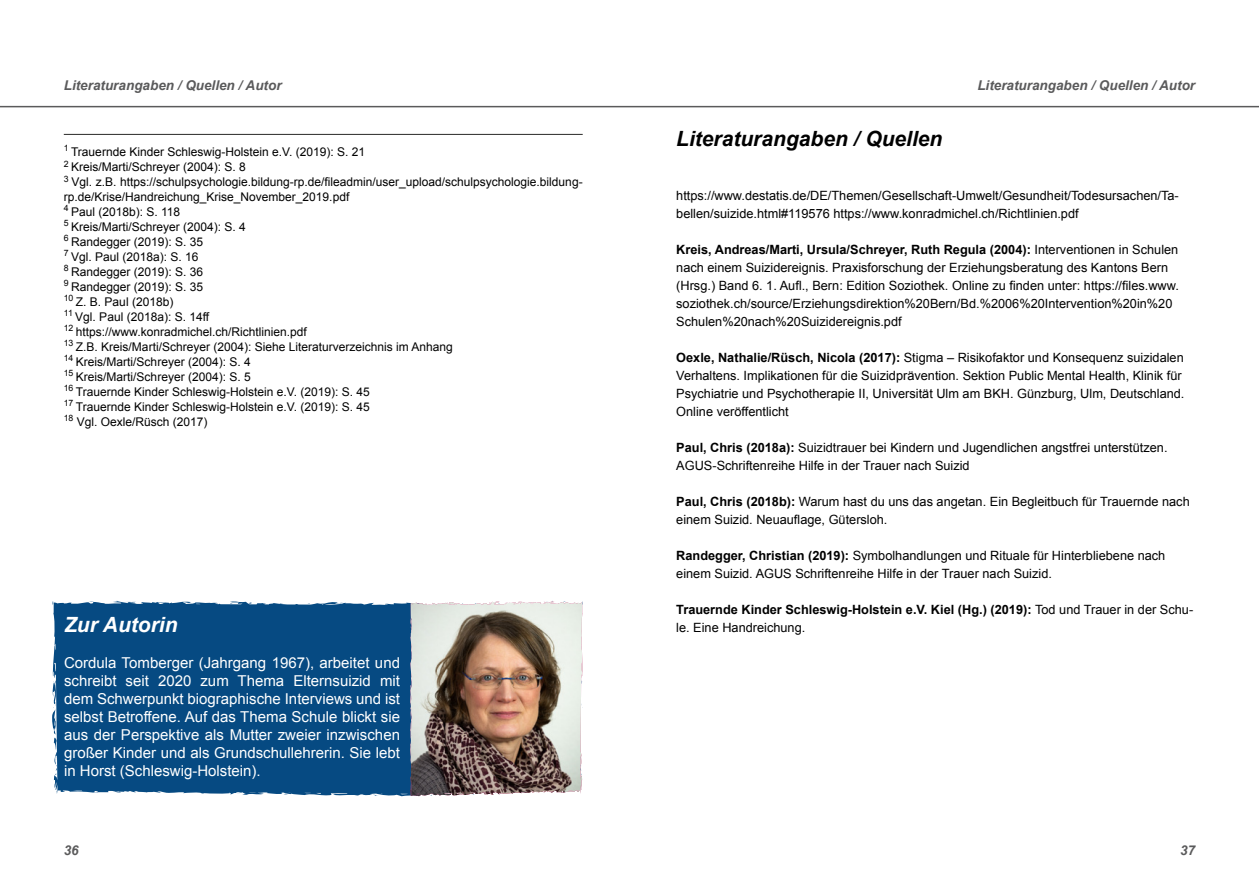
<style>
.page{position:relative;width:1259px;height:893px;background:#fff}
.page>*{position:absolute;margin:0;border:0;box-sizing:border-box;transform-origin:0 0}
.t1{font:italic 700 21px "Arial";color:#000}
.t2{font:italic 700 21px "Arial";color:#fff}
.t3{font:15px/18px "Arial";color:#fff;text-align:justify}
.t4{font:italic 700 13.5px "Arial";color:#5a5a5b}
.t5{font:12.75px/18px "Arial";color:#000}
.t6{font:700 12.75px/18px "Arial";color:#000}
.t7{font:12px/15px "Arial";color:#000}
.s1{font-weight:700}
.s2{font-weight:400}
</style>
<div class="page">
<hr style="left:0;top:106px;width:1259px;height:1px;background:#5a5a5b">
<hr style="left:64px;top:134px;width:519px;height:1px;background:#282827">
<div style="left:52px;top:601px;width:358px;height:196px;background:#064a82"></div>
<svg style="left:55px;top:757px;width:2px;height:18px"></svg>
<svg style="left:52px;top:680px;width:5px;height:70px"></svg>
<svg style="left:125px;top:601px;width:11px;height:2px"></svg>
<img style="left:410px;top:601px;width:173px;height:196px">
<p class="t4" style="left:64px;top:76px;width:219px">Literaturangaben / Quellen / Autor</p>
<p class="t4" style="left:977px;top:76px;width:219px">Literaturangaben / Quellen / Autor</p>
<h1 class="t1" style="left:676px;top:124px;width:268px">Literaturangaben / Quellen</h1>
<p class="t7" style="left:64px;top:145px;width:520px"><sup>1</sup> Trauernde Kinder Schleswig-Holstein e.V. (2019): S. 21<br><sup>2</sup> Kreis/Marti/Schreyer (2004): S. 8<br><sup>3</sup> Vgl. z.B. https://schulpsychologie.bildung-rp.de/fileadmin/user_upload/schulpsychologie.bildung&shy;rp.de/Krise/Handreichung_Krise_November_2019.pdf<br><sup>4</sup> Paul (2018b): S. 118<br><sup>5</sup> Kreis/Marti/Schreyer (2004): S. 4<br><sup>6</sup> Randegger (2019): S. 35<br><sup>7</sup> Vgl. Paul (2018a): S. 16<br><sup>8</sup> Randegger (2019): S. 36<br><sup>9</sup> Randegger (2019): S. 35<br><sup>10</sup> Z. B. Paul (2018b)<br><sup>11</sup> Vgl. Paul (2018a): S. 14ff<br><sup>12</sup> https://www.konradmichel.ch/Richtlinien.pdf<br><sup>13</sup> Z.B. Kreis/Marti/Schreyer (2004): Siehe Literaturverzeichnis im Anhang<br><sup>14</sup> Kreis/Marti/Schreyer (2004): S. 4<br><sup>15</sup> Kreis/Marti/Schreyer (2004): S. 5<br><sup>16</sup> Trauernde Kinder Schleswig-Holstein e.V. (2019): S. 45<br><sup>17</sup> Trauernde Kinder Schleswig-Holstein e.V. (2019): S. 45<br><sup>18</sup> Vgl. Oexle/Rüsch (2017)</p>
<p class="t5" style="left:676px;top:186px;width:504px">https://www.destatis.de/DE/Themen/Gesellschaft-Umwelt/Gesundheit/Todesursachen/Ta&shy;bellen/suizide.html#119576 https://www.konradmichel.ch/Richtlinien.pdf</p>
<p class="t5" style="left:676px;top:240px;width:504px"><span class="s1">Kreis, Andreas/Marti, Ursula/Schreyer, Ruth Regula (2004):</span> Interventionen in Schulen nach einem Suizidereignis. Praxisforschung der Erziehungsberatung des Kantons Bern (Hrsg.) Band 6. 1. Aufl., Bern: Edition Soziothek. Online zu finden unter: https://files.www. soziothek.ch/source/Erziehungsdirektion%20Bern/Bd.%2006%20Intervention%20in%20<br>Schulen%20nach%20Suizidereignis.pdf</p>
<p class="t5" style="left:676px;top:348px;width:510px"><span class="s1">Oexle, Nathalie/Rüsch, Nicola (2017):</span> Stigma – Risikofaktor und Konsequenz suizidalen Verhaltens. Implikationen für die Suizidprävention. Sektion Public Mental Health, Klinik für Psychiatrie und Psychotherapie II, Universität Ulm am BKH. Günzburg, Ulm, Deutschland.<br>Online veröffentlicht</p>
<p class="t5" style="left:676px;top:438px;width:493px"><span class="s1">Paul, Chris (2018a):</span> Suizidtrauer bei Kindern und Jugendlichen angstfrei unterstützen.<br>AGUS-Schriftenreihe Hilfe in der Trauer nach Suizid</p>
<p class="t5" style="left:676px;top:492px;width:515px"><span class="s1">Paul, Chris (2018b):</span> Warum hast du uns das angetan. Ein Begleitbuch für Trauernde nach einem Suizid. Neuauflage, Gütersloh.</p>
<p class="t5" style="left:676px;top:546px;width:490px"><span class="s1">Randegger, Christian (2019):</span> Symbolhandlungen und Rituale für Hinterbliebene nach einem Suizid. AGUS Schriftenreihe Hilfe in der Trauer nach Suizid.</p>
<p class="t6" style="left:676px;top:601px;width:518px">Trauernde Kinder Schleswig-Holstein e.V. Kiel (Hg.) (2019): <span class="s2">Tod und Trauer in der Schu&shy;le. Eine Handreichung.</span></p>
<h1 class="t2" style="left:64px;top:610px;width:115px">Zur Autorin</h1>
<p class="t3" style="left:64px;top:653px;width:337px">Cordula Tomberger (Jahrgang 1967), arbeitet und schreibt seit 2020 zum Thema Elternsuizid mit dem Schwerpunkt biographische Interviews und ist selbst Betroffene. Auf das Thema Schule blickt sie aus der Perspektive als Mutter zweier inzwischen großer Kinder und als Grundschullehrerin. Sie lebt in Horst (Schleswig-Holstein).</p>
<p class="t4" style="left:64px;top:841px;width:17px">36</p>
<p class="t4" style="left:1180px;top:841px;width:17px">37</p>
</div>
